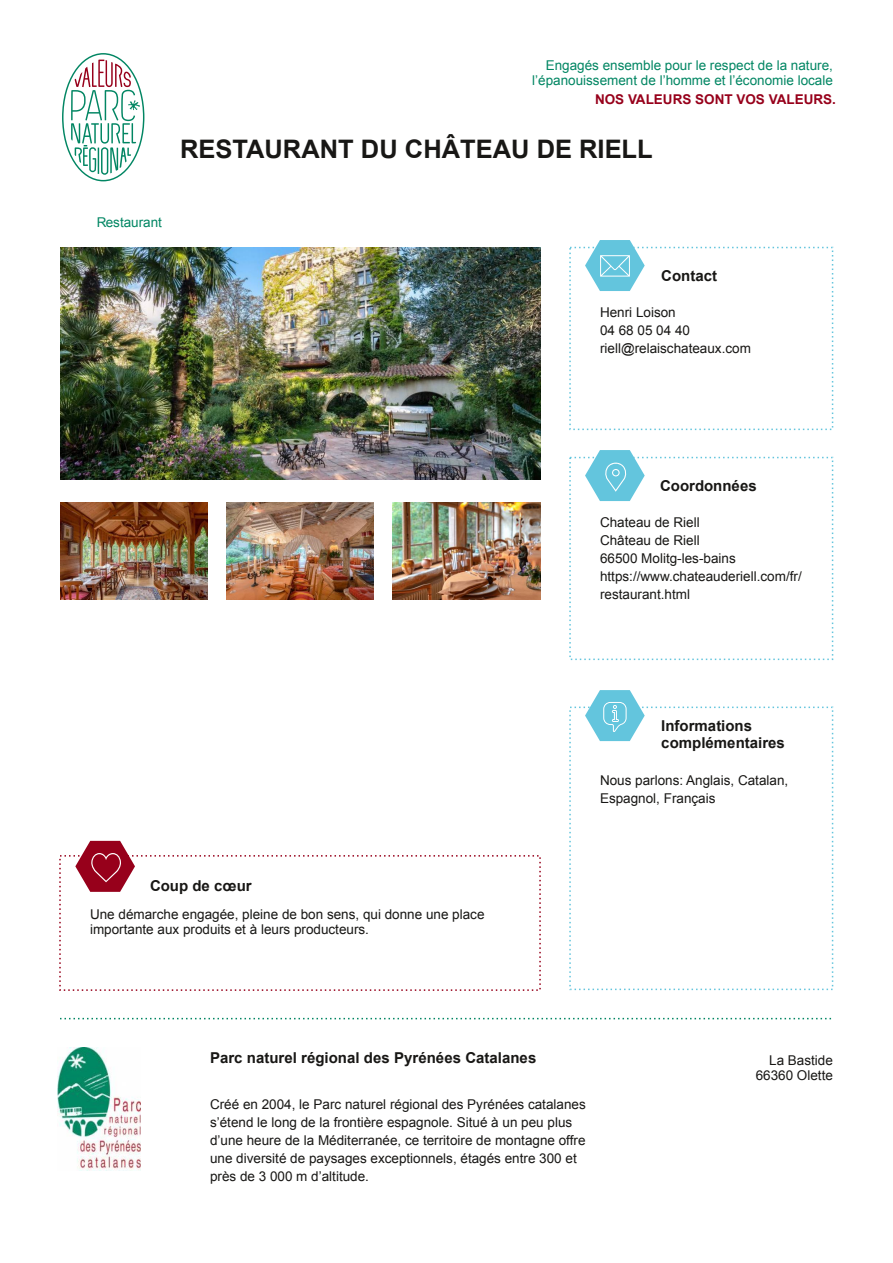
<style>
.page{position:relative;width:893px;height:1263px;background:#fff}
.page>*{position:absolute;margin:0;border:0;box-sizing:border-box;transform-origin:0 0}
.t1{font:700 25.5px "Arial";color:#181715}
.t2{font:700 15px/17.2px "Arial";color:#181715}
.t3{font:13.5px/18px "Arial";color:#181715}
.t4{font:13.5px/15.5px "Arial";color:#028663;text-align:right}
.t5{font:700 13.5px "Arial";color:#97001b}
</style>
<div class="page">
<img style="left:57px;top:1047px;width:83px;height:123px">
<svg style="left:60px;top:1018px;width:772px;height:1px"></svg>
<svg style="left:585px;top:690px;width:60px;height:51px"></svg>
<svg style="left:585px;top:450px;width:60px;height:51px"></svg>
<svg style="left:585px;top:240px;width:60px;height:51px"></svg>
<svg style="left:75px;top:841px;width:60px;height:51px"></svg>
<img style="left:393px;top:502px;width:147px;height:98px">
<img style="left:226px;top:502px;width:148px;height:98px">
<img style="left:60px;top:502px;width:147px;height:98px">
<img style="left:60px;top:248px;width:480px;height:232px">
<svg style="left:62px;top:53px;width:83px;height:129px"></svg>
<p class="t4" style="left:532px;top:57px;width:302px">Engagés ensemble pour le respect de la nature, l’épanouissement de l’homme et l’économie locale</p>
<p class="t5" style="left:595px;top:92px;width:242px">NOS VALEURS SONT VOS VALEURS.</p>
<h1 class="t1" style="left:180px;top:135px;width:474px">RESTAURANT DU CHÂTEAU DE RIELL</h1>
<p class="t4" style="left:96px;top:215px;width:67px">Restaurant</p>
<p class="t2" style="left:661px;top:267px;width:57px">Contact</p>
<p class="t3" style="left:600px;top:303px;width:152px">Henri Loison<br>04 68 05 04 40 riell@relaischateaux.com</p>
<p class="t2" style="left:660px;top:477px;width:98px">Coordonnées</p>
<p class="t3" style="left:600px;top:514px;width:203px">Chateau de Riell<br>Château de Riell<br>66500 Molitg-les-bains https://www.chateauderiell.com/fr/ restaurant.html</p>
<p class="t2" style="left:661px;top:717px;width:125px">Informations complémentaires</p>
<p class="t3" style="left:600px;top:771px;width:190px">Nous parlons: Anglais, Catalan,<br>Espagnol, Français</p>
<p class="t2" style="left:150px;top:877px;width:103px">Coup de cœur</p>
<p class="t3" style="left:90px;top:906px;width:396px;line-height:15.5px">Une démarche engagée, pleine de bon sens, qui donne une place importante aux produits et à leurs producteurs.</p>
<p class="t2" style="left:210px;top:1049px;width:328px">Parc naturel régional des Pyrénées Catalanes</p>
<p class="t3" style="left:210px;top:1095px;width:377px">Créé en 2004, le Parc naturel régional des Pyrénées catalanes s’étend le long de la frontière espagnole. Situé à un peu plus d’une heure de la Méditerranée, ce territoire de montagne offre une diversité de paysages exceptionnels, étagés entre 300 et près de 3 000 m d’altitude.</p>
<p class="t3" style="left:756px;top:1052px;width:79px;line-height:15.5px;text-align:right">La Bastide<br>66360 Olette</p>
</div>
